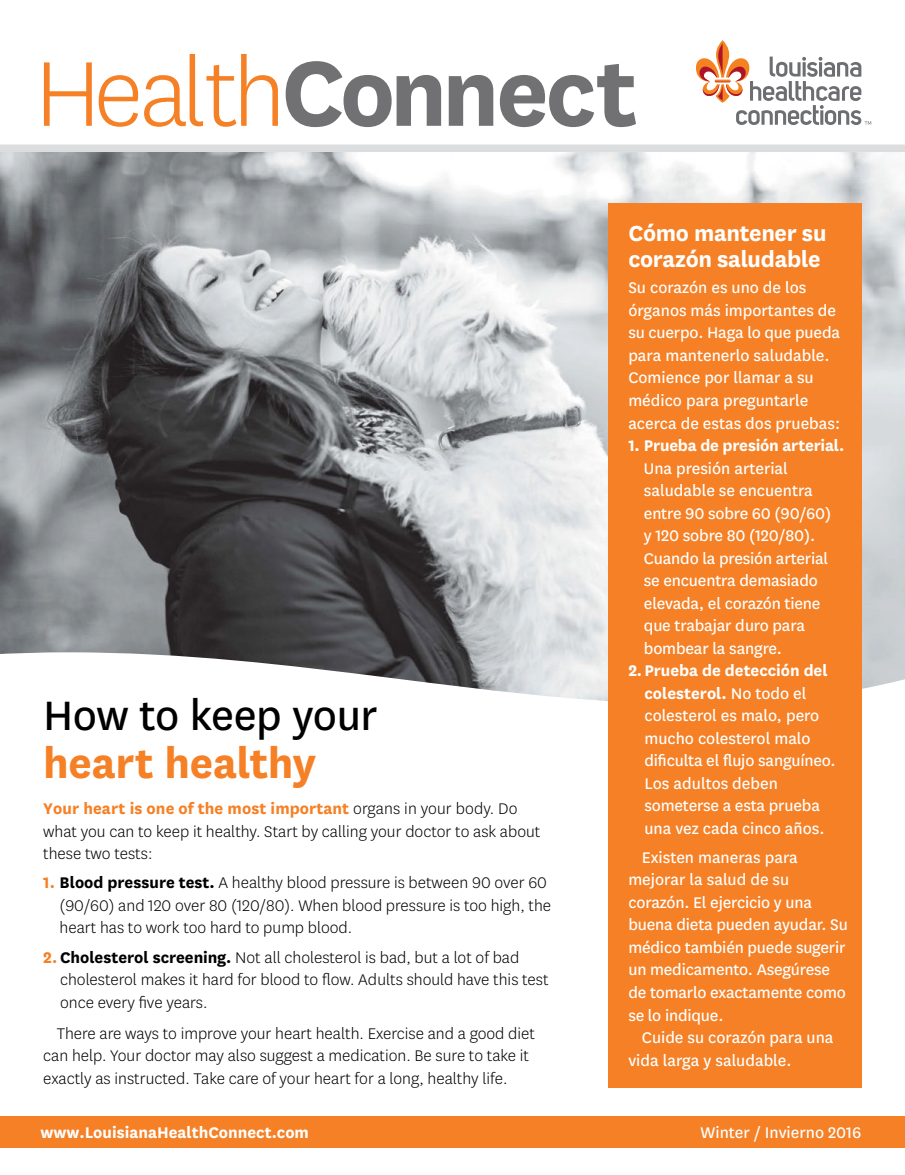
<style>
.page{position:relative;width:905px;height:1175px;background:#fff}
.page>*{position:absolute;margin:0;border:0;box-sizing:border-box;transform-origin:0 0}
.t1{font:700 107.55px "Centene Sans";color:#717073}
.t2{font:48px "Centene Sans";letter-spacing:-.01em;color:#000}
.t3{font:700 48px "Centene Sans";letter-spacing:-.01em;color:#f58025}
.t4{font:700 25.5px/25.5px "Centene Sans";letter-spacing:-.015em;color:#fff}
.t5{font:18px/22.5px "Centene Sans";letter-spacing:-.01em;color:#fff}
.t6{font:300 18px/22.5px "Centene Sans";color:#000}
.t7{font:700 18px "Centene Sans";color:#fff}
.s1{font-weight:300;color:#f58025}
.s2{font-weight:700}
.s3{font-weight:700;color:#f58025}
</style>
<div class="page">
<img style="left:0;top:152px;width:904px;height:500px">
<svg style="left:0;top:652px;width:904px;height:135px"></svg>
<div style="left:0;top:1116px;width:904px;height:31px;background:#f58025"></div>
<div style="left:0;top:144px;width:904px;height:8px;background:#dcddde"></div>
<svg style="left:696px;top:40px;width:175px;height:85px"></svg>
<div style="left:608px;top:203px;width:253px;height:884px;background:#f58025"></div>
<h1 class="t1" style="left:35px;top:17px;width:604px"><span class="s1">Health</span>Connect</h1>
<h3 class="t4" style="left:628px;top:219px;width:200px">Cómo mantener su corazón saludable</h3>
<p class="t5" style="left:628px;top:276px;width:213px">Su corazón es uno de los órganos más importantes de su cuerpo. Haga lo que pueda para mantenerlo saludable.<br>Comience por llamar a su médico para preguntarle acerca de estas dos pruebas:</p>
<p class="t7" style="left:628px;top:433px;width:217px">1. Prueba de presión arterial.</p>
<p class="t5" style="left:644px;top:456px;width:189px">Una presión arterial saludable se encuentra entre 90 sobre 60 (90/60) y 120 sobre 80 (120/80).<br>Cuando la presión arterial se encuentra demasiado elevada, el corazón tiene que trabajar duro para bombear la sangre.</p>
<p class="t5" style="left:644px;top:658px;width:193px;text-indent:-16px"><span class="s2">2. Prueba de detección del colesterol.</span> No todo el colesterol es malo, pero mucho colesterol malo dificulta el flujo sanguíneo.<br>Los adultos deben someterse a esta prueba una vez cada cinco años.</p>
<p class="t5" style="left:628px;top:845px;width:221px;text-indent:14px">Existen maneras para mejorar la salud de su corazón. El ejercicio y una buena dieta pueden ayudar. Su médico también puede sugerir un medicamento. Asegúrese de tomarlo exactamente como se lo indique.</p>
<p class="t5" style="left:628px;top:1025px;width:207px;text-indent:14px">Cuide su corazón para una vida larga y saludable.</p>
<h2 class="t2" style="left:43px;top:683px;width:336px">How to keep your</h2>
<h2 class="t3" style="left:43px;top:729px;width:274px">heart healthy</h2>
<p class="t6" style="left:43px;top:796px;width:498px"><span class="s3">Your heart is one of the most important</span> organs in your body. Do what you can to keep it healthy. Start by calling your doctor to ask about these two tests:</p>
<p class="t6" style="left:60px;top:871px;width:493px;text-indent:-16px"><span class="s3">1.</span> <span class="s2">Blood pressure test.</span> A healthy blood pressure is between 90 over 60 (90/60) and 120 over 80 (120/80). When blood pressure is too high, the heart has to work too hard to pump blood.</p>
<p class="t6" style="left:60px;top:945px;width:490px;text-indent:-17px"><span class="s3">2.</span> <span class="s2">Cholesterol screening.</span> Not all cholesterol is bad, but a lot of bad cholesterol makes it hard for blood to flow. Adults should have this test once every five years.</p>
<p class="t6" style="left:43px;top:1021px;width:493px;text-indent:14px">There are ways to improve your heart health. Exercise and a good diet can help. Your doctor may also suggest a medication. Be sure to take it exactly as instructed. Take care of your heart for a long, healthy life.</p>
<p class="t7" style="left:40px;top:1119px;width:270px">www.LouisianaHealthConnect.com</p>
<p class="t5" style="left:700px;top:1120px;width:162px">Winter / Invierno 2016</p>
</div>
